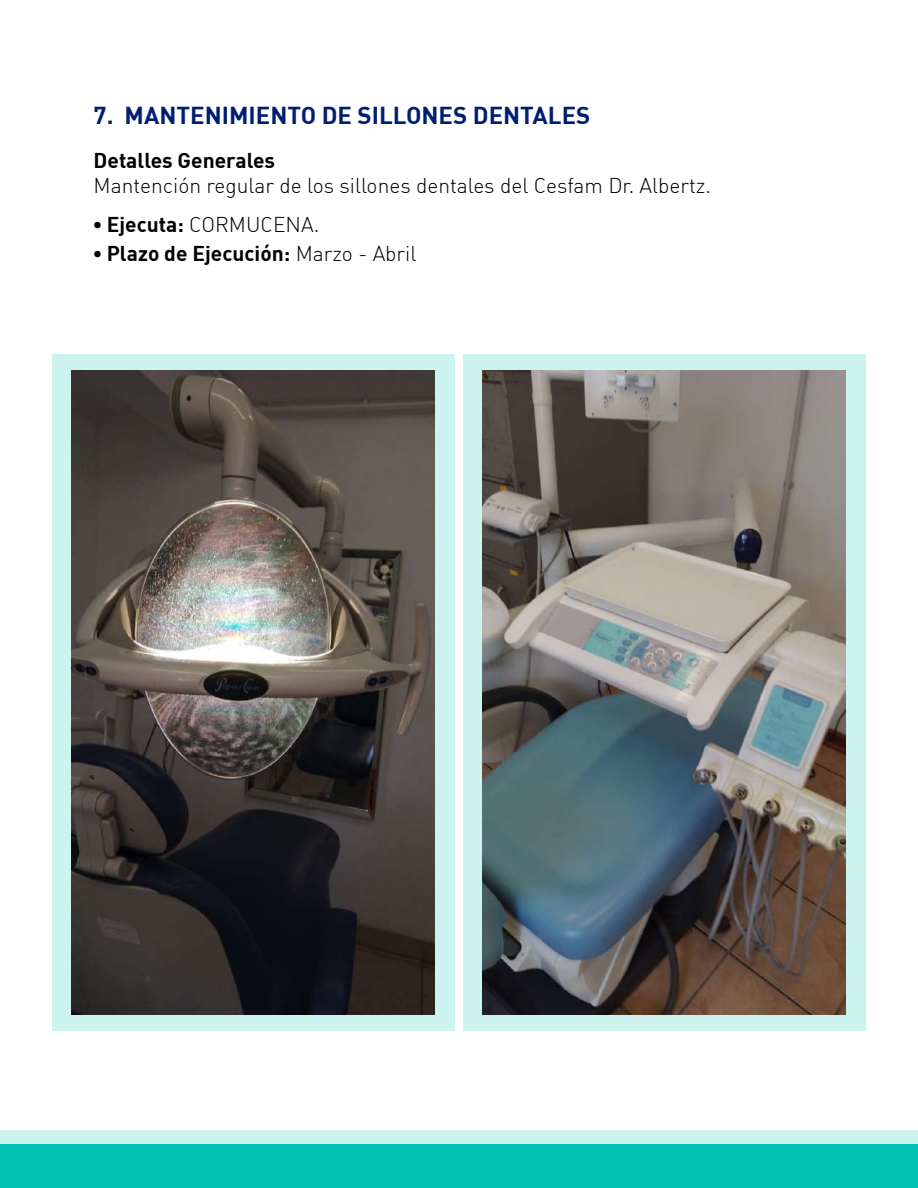
<style>
.page{position:relative;width:918px;height:1188px;background:#fff}
.page>*{position:absolute;margin:0;border:0;box-sizing:border-box;transform-origin:0 0}
.t1{font:700 24px "DIN";color:#001e71}
.t2{font:21px/39px "DIN Light Alternate";color:#000}
.t3{font:700 21px "DIN";color:#000}
.s1{font-family:"Montserrat";font-weight:900;font-size:24px}
.s2{font-family:"DIN";font-weight:700}
.s3{font-family:"DIN Light Alternate";font-weight:400}
</style>
<div class="page">
<div style="left:0;top:1130px;width:918px;height:50px;background:#cdf3ee"></div>
<div style="left:0;top:1144px;width:918px;height:44px;background:#00c3b3"></div>
<div style="left:52px;top:354px;width:402px;height:677px;background:#cdf3ee"></div>
<div style="left:463px;top:354px;width:402px;height:677px;background:#cdf3ee"></div>
<img style="left:72px;top:370px;width:362px;height:645px">
<img style="left:483px;top:370px;width:362px;height:645px">
<p class="t1" style="left:94px;top:99px;width:498px">7. MANTENIMIENTO DE SILLONES DENTALES</p>
<p class="t3" style="left:94px;top:147px;width:183px">Detalles Generales</p>
<p class="t2" style="left:94px;top:166px;width:619px">Mantención regular de los sillones dentales del Cesfam Dr. Albertz. <span class="s1">·</span> <span class="s2">Ejecuta:</span> CORMUCENA.</p>
<p class="t3" style="left:94px;top:240px;width:324px"><span class="s1">·</span> Plazo de Ejecución: <span class="s3">Marzo - Abril</span></p>
</div>
